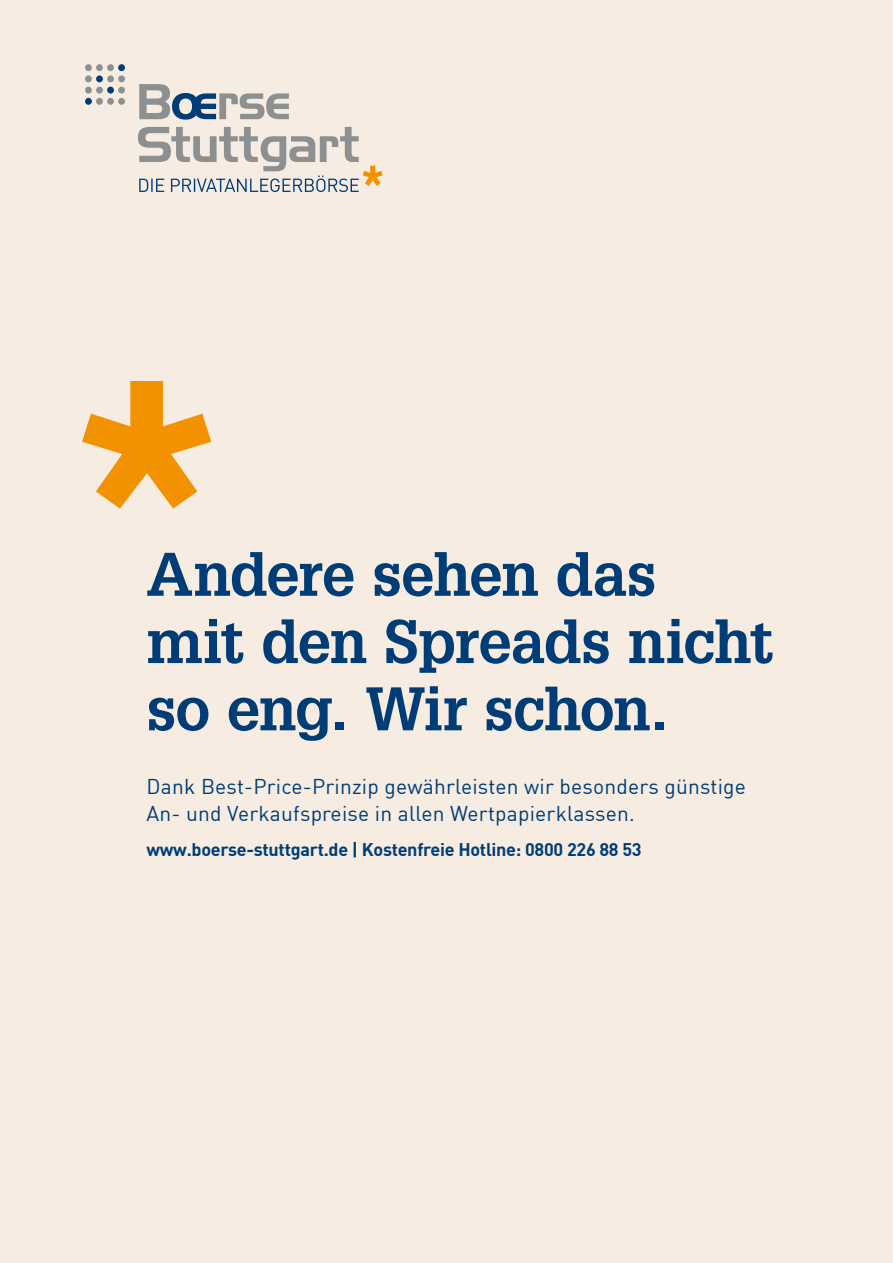
<style>
.page{position:relative;width:893px;height:1263px;background:#f6ece1}
.page>*{position:absolute;margin:0;border:0;box-sizing:border-box;transform-origin:0 0}
.t1{font:700 60px/67.2px "Glypha LT Std";letter-spacing:-.02em;color:#003d77}
.t2{font:21px/27px "DIN";letter-spacing:.01em;color:#003d77}
.t3{font:700 18px "DIN";letter-spacing:-.015em;color:#003d77}
</style>
<div class="page">
<div style="left:107px;top:64px;width:7px;height:7px;background:#8d9091;border-radius:50%"></div>
<div style="left:96px;top:64px;width:7px;height:7px;background:#8d9091;border-radius:50%"></div>
<div style="left:118px;top:64px;width:7px;height:7px;background:#003d77;border-radius:50%"></div>
<div style="left:85px;top:64px;width:7px;height:7px;background:#8d9091;border-radius:50%"></div>
<div style="left:107px;top:75px;width:7px;height:7px;background:#8d9091;border-radius:50%"></div>
<div style="left:96px;top:75px;width:7px;height:7px;background:#003d77;border-radius:50%"></div>
<div style="left:118px;top:75px;width:7px;height:7px;background:#8d9091;border-radius:50%"></div>
<div style="left:85px;top:75px;width:7px;height:7px;background:#8d9091;border-radius:50%"></div>
<div style="left:107px;top:87px;width:7px;height:7px;background:#003d77;border-radius:50%"></div>
<div style="left:96px;top:87px;width:7px;height:7px;background:#8d9091;border-radius:50%"></div>
<div style="left:118px;top:87px;width:7px;height:7px;background:#8d9091;border-radius:50%"></div>
<div style="left:85px;top:87px;width:7px;height:7px;background:#8d9091;border-radius:50%"></div>
<div style="left:107px;top:98px;width:7px;height:7px;background:#8d9091;border-radius:50%"></div>
<div style="left:96px;top:98px;width:7px;height:7px;background:#8d9091;border-radius:50%"></div>
<div style="left:118px;top:98px;width:7px;height:7px;background:#8d9091;border-radius:50%"></div>
<div style="left:85px;top:98px;width:7px;height:7px;background:#003d77;border-radius:50%"></div>
<svg style="left:139px;top:84px;width:150px;height:36px"></svg>
<svg style="left:138px;top:127px;width:245px;height:65px"></svg>
<svg style="left:82px;top:381px;width:129px;height:128px"></svg>
<h1 class="t1" style="left:146px;top:539px;width:629px">Andere sehen das<br>mit den Spreads nicht so eng. Wir schon.</h1>
<p class="t2" style="left:146px;top:773px;width:601px">Dank Best-Price-Prinzip gewährleisten wir besonders günstige<br>An- und Verkaufspreise in allen Wertpapierklassen.</p>
<p class="t3" style="left:146px;top:837px;width:497px">www.boerse-stuttgart.de | Kostenfreie Hotline: 0800 226 88 53</p>
</div>
